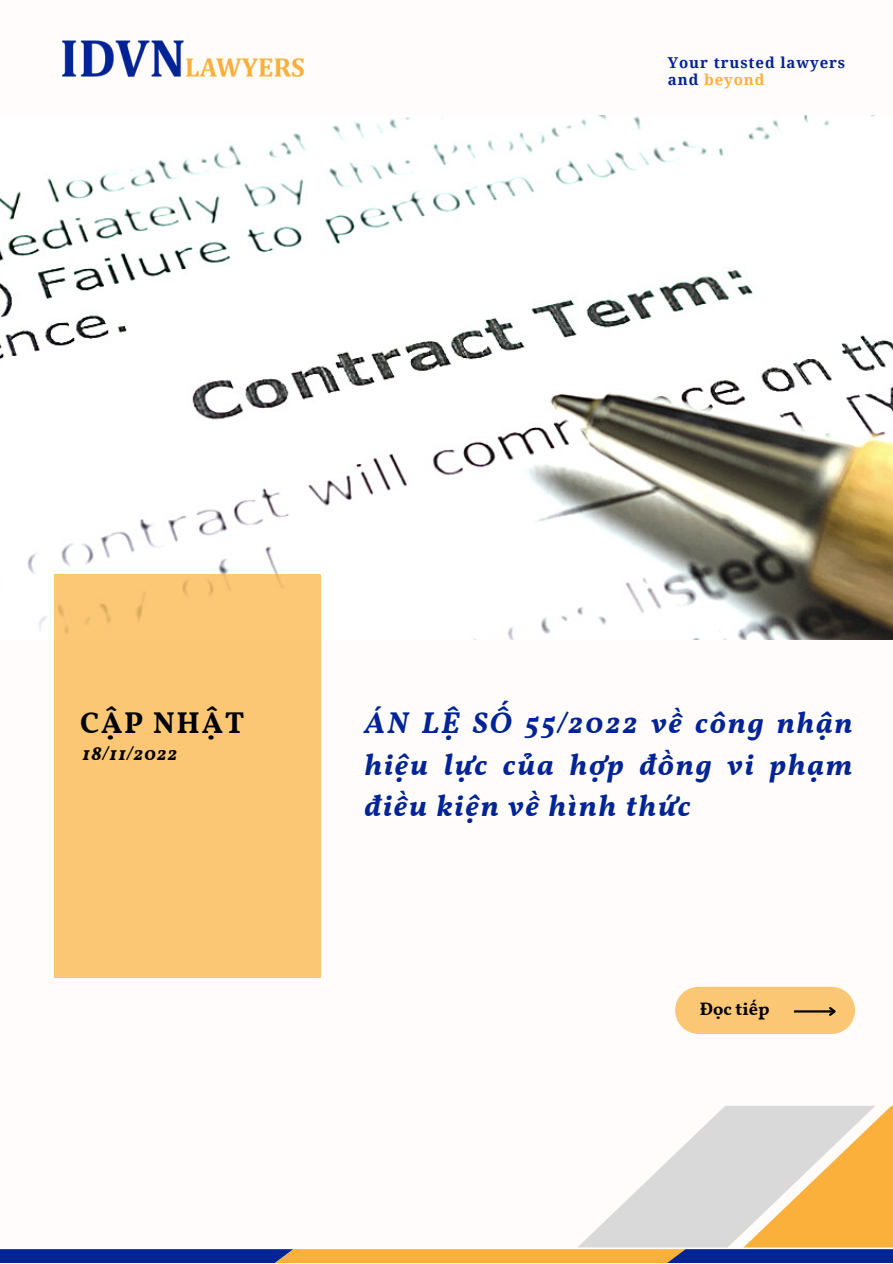
<style>
.page{position:relative;width:893px;height:1264px;background:#fff}
.page>*{position:absolute;margin:0;border:0;box-sizing:border-box;transform-origin:0 0}
.t1{font:italic 700 30px/41.5px "Vollkorn";letter-spacing:.06em;color:#002395;text-align:justify}
.t2{font:700 30px "Vollkorn";letter-spacing:.06em;color:#000}
.t3{font:italic 700 19.5px "Vollkorn";letter-spacing:.04em;color:#000}
.t4{font:700 18px "Vollkorn";color:#000}
.t5{font:700 15px/16.8px "Noto Serif";letter-spacing:.06em;color:#002395}
.s1{color:#fbb03b}
</style>
<div class="page">
<div style="left:0;top:0;width:892px;height:1262px;background:#fffcfb"></div>
<img style="left:61px;top:40px;width:243px;height:37px">
<img style="left:0;top:115px;width:892px;height:524px">
<div style="left:54px;top:574px;width:267px;height:403px;background:#fcc775"></div>
<svg style="left:675px;top:986px;width:180px;height:47px"></svg>
<svg style="left:0;top:1105px;width:892px;height:157px"></svg>
<p class="t5" style="left:668px;top:53px;width:179px">Your trusted lawyers and <span class="s1">beyond</span></p>
<p class="t2" style="left:80px;top:704px;width:166px">CẬP NHẬT</p>
<p class="t1" style="left:364px;top:704px;width:489px">ÁN LỆ SỐ 55/2022 về công nhận hiệu lực của hợp đồng vi phạm điều kiện về hình thức</p>
<p class="t3" style="left:82px;top:742px;width:97px">18/11/2022</p>
<p class="t4" style="left:700px;top:997px;width:71px">Đọc tiếp</p>
</div>
